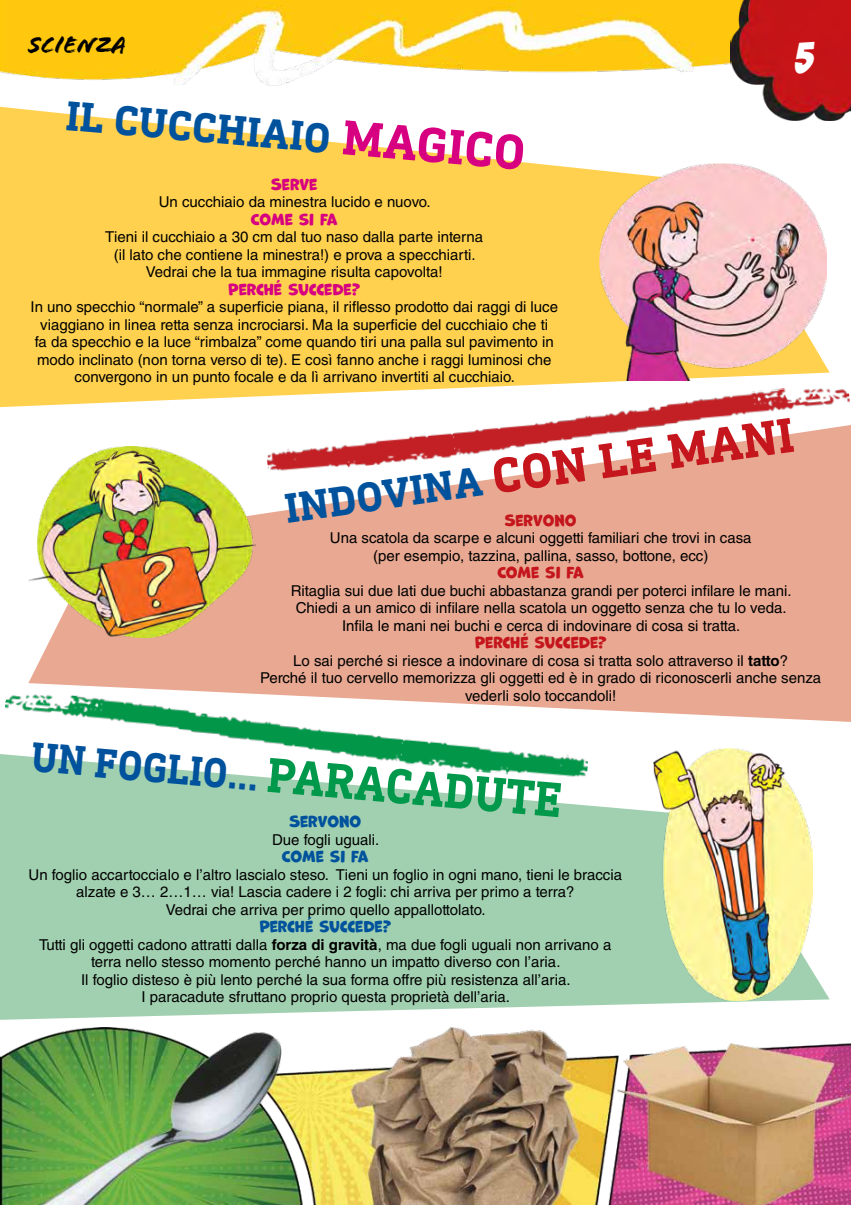
<style>
.page{position:relative;width:851px;height:1205px;background:#fff}
.page>*{position:absolute;margin:0;border:0;box-sizing:border-box;transform-origin:0 0}
.t1{font:700 50px "DIN Next Slab Pro";color:#c4161c}
.t2{font:700 42.5px "DIN Next Slab Pro";color:#00529c;scale:.93 1}
.t3{font:700 42.5px "DIN Next Slab Pro";color:#00529c}
.t4{font:42.5px "Bada Boom BB";color:#fff}
.t5{font:25px "Flood Std";color:#000}
.t6{font:15px/17.5px "Helvetica LT Std";color:#000;text-align:center}
.t7{font:15px "Marvin Round";color:#00529c}
.t8{font:15px "Marvin Round";color:#c4161c}
.t9{font:15px "Marvin Round";color:#d60080}
.s1{font-size:50px;color:#d60080}
.s2{font-size:42.5px;color:#00529c}
.s3{font-weight:700}
.s4{font-size:50px;color:#00984a}
</style>
<div class="page">
<svg style="left:0;top:754px;width:829px;height:266px;background:#acd5b9"></svg>
<svg style="left:0;top:107px;width:829px;height:300px;fill:#ffd14f"></svg>
<img style="left:0;top:0;width:730px;height:85px">
<img style="left:730px;top:0;width:120px;height:120px">
<img style="left:0;top:1028px;width:850px;height:177px">
<div style="left:28px;top:474px;width:822px;height:248px;background:#e8a891"></div>
<img style="left:264px;top:382px;width:586px;height:92px">
<img style="left:3px;top:689px;width:587px;height:92px">
<img style="left:653px;top:749px;width:159px;height:251px">
<img style="left:28px;top:446px;width:227px;height:192px">
<img style="left:599px;top:164px;width:227px;height:216px">
<h3 class="t5" style="left:28px;top:30px;width:99px">SCIENZA</h3>
<h2 class="t3" style="left:68px;top:91px;width:461px;rotate:5deg">IL CUCCHIAIO <span class="s1">MAGICO</span></h2>
<p class="t9" style="left:271px;top:176px;width:47px">SERVE</p>
<p class="t6" style="left:159px;top:193px;width:273px">Un cucchiaio da minestra lucido e nuovo.</p>
<p class="t9" style="left:251px;top:211px;width:88px">COME SI FA</p>
<p class="t6" style="left:105px;top:228px;width:379px">Tieni il cucchiaio a 30 cm dal tuo naso dalla parte interna (il lato che contiene la minestra!) e prova a specchiarti.<br>Vedrai che la tua immagine risulta capovolta!</p>
<p class="t9" style="left:228px;top:281px;width:133px">PERCHÉ SUCCEDE?</p>
<p class="t6" style="left:30px;top:298px;width:529px">In uno specchio “normale” a superficie piana, il riflesso prodotto dai raggi di luce viaggiano in linea retta senza incrociarsi. Ma la superficie del cucchiaio che ti<br>fa da specchio e la luce “rimbalza” come quando tiri una palla sul pavimento in modo inclinato (non torna verso di te). E così fanno anche i raggi luminosi che convergono in un punto focale e da lì arrivano invertiti al cucchiaio.</p>
<h2 class="t4" style="left:795px;top:35px;width:20px">5</h2>
<h1 class="t1" style="left:281px;top:477px;width:514px;rotate:-8deg"><span class="s2">INDOVINA</span> CON LE MANI</h1>
<p class="t8" style="left:505px;top:512px;width:73px">SERVONO</p>
<p class="t6" style="left:330px;top:529px;width:423px">Una scatola da scarpe e alcuni oggetti familiari che trovi in casa (per esempio, tazzina, pallina, sasso, bottone, ecc)</p>
<p class="t8" style="left:497px;top:564px;width:88px">COME SI FA</p>
<p class="t6" style="left:291px;top:581px;width:502px">Ritaglia sui due lati due buchi abbastanza grandi per poterci infilare le mani.<br>Chiedi a un amico di infilare nella scatola un oggetto senza che tu lo veda.<br>Infila le mani nei buchi e cerca di indovinare di cosa si tratta.</p>
<p class="t8" style="left:474px;top:634px;width:133px">PERCHÉ SUCCEDE?</p>
<p class="t6" style="left:260px;top:652px;width:562px">Lo sai perché si riesce a indovinare di cosa si tratta solo attraverso il <span class="s3">tatto</span>?<br>Perché il tuo cervello memorizza gli oggetti ed è in grado di riconoscerli anche senza vederli solo toccandoli!</p>
<h2 class="t2" style="left:34px;top:732px;width:573px;rotate:5deg">UN FOGLIO... <span class="s4">PARACADUTE</span></h2>
<p class="t7" style="left:289px;top:813px;width:73px">SERVONO</p>
<p class="t6" style="left:272px;top:831px;width:108px">Due fogli uguali.</p>
<p class="t7" style="left:282px;top:848px;width:88px">COME SI FA</p>
<p class="t6" style="left:28px;top:866px;width:595px">Un foglio accartoccialo e l’altro lascialo steso. Tieni un foglio in ogni mano, tieni le braccia alzate e 3… 2…1… via! Lascia cadere i 2 fogli: chi arriva per primo a terra?<br>Vedrai che arriva per primo quello appallottolato.</p>
<p class="t7" style="left:259px;top:918px;width:133px">PERCHÉ SUCCEDE?</p>
<p class="t6" style="left:39px;top:936px;width:573px">Tutti gli oggetti cadono attratti dalla <span class="s3">forza di gravità</span>, ma due fogli uguali non arrivano a terra nello stesso momento perché hanno un impatto diverso con l’aria.<br>Il foglio disteso è più lento perché la sua forma offre più resistenza all’aria.<br>I paracadute sfruttano proprio questa proprietà dell’aria.</p>
</div>
